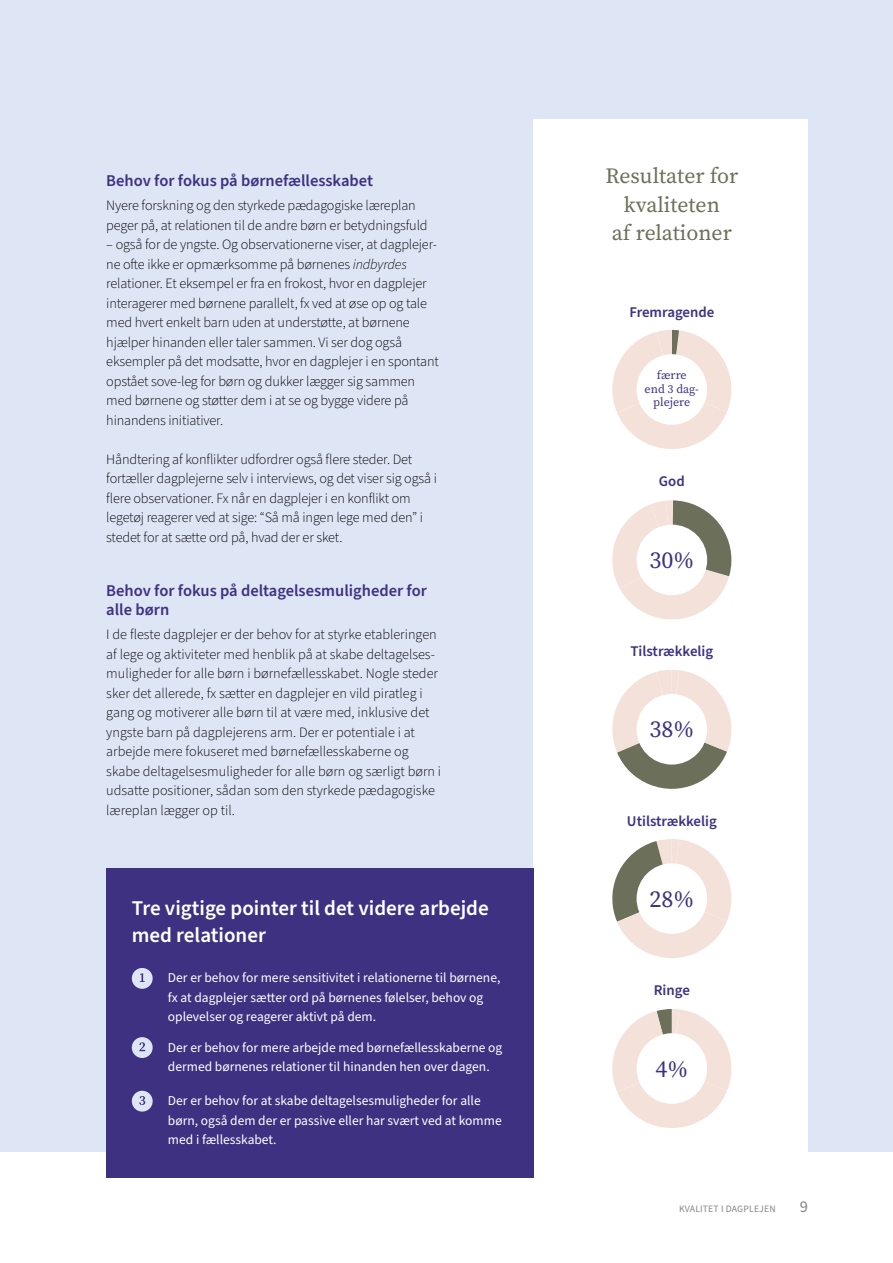
<style>
.page{position:relative;width:893px;height:1263px;background:#fff}
.page>*{position:absolute;margin:0;border:0;box-sizing:border-box;transform-origin:0 0}
.MANCHET{font:24px "Source Serif Pro";color:#3f3182}
.MANCHET-2{font:21.75px "Source Serif Pro";color:#6c6f59}
.BOX_RUBRIK{font:600 21px/27px "Source Sans Pro";color:#fff}
.MELLEM{font:600 16.5px/19.5px "Source Sans Pro";color:#3f3182}
.t1{font:16.5px "Source Sans Pro";color:#878787}
.BRØD{font:600 14.85px "Source Sans Pro";color:#3f3182}
.BRØD-2{font:300 14.25px/19.5px "Source Sans Pro";letter-spacing:-.01em;color:#000}
.BOX_BRØD{font:13.5px/19.5px "Source Sans Pro";color:#fff}
.MANCHET-3{font:12px "Source Serif Pro";color:#3f3182}
.t2{font:9.75px "Source Sans Pro";letter-spacing:.015em;color:#878787}
.s1{font-style:italic}
</style>
<div class="page">
<div style="left:0;top:0;width:893px;height:1152px;background:#dee6f6"></div>
<div style="left:534px;top:119px;width:274px;height:1059px;background:#fff"></div>
<svg style="left:612px;top:330px;width:120px;height:119px"></svg>
<div style="left:637px;top:354px;width:70px;height:71px;background:#fff;border-radius:50%"></div>
<svg style="left:612px;top:500px;width:120px;height:120px"></svg>
<div style="left:637px;top:525px;width:70px;height:70px;background:#fff;border-radius:50%"></div>
<svg style="left:612px;top:670px;width:120px;height:119px"></svg>
<div style="left:637px;top:694px;width:70px;height:70px;background:#fff;border-radius:50%"></div>
<svg style="left:612px;top:839px;width:120px;height:119px"></svg>
<div style="left:637px;top:863px;width:70px;height:71px;background:#fff;border-radius:50%"></div>
<svg style="left:612px;top:1009px;width:120px;height:119px"></svg>
<div style="left:637px;top:1033px;width:70px;height:71px;background:#fff;border-radius:50%"></div>
<div style="left:106px;top:868px;width:428px;height:309px;background:#3f3182"></div>
<div style="left:132px;top:968px;width:21px;height:21px;background:#dee6f6;border-radius:50%"></div>
<svg style="left:140px;top:973px;width:5px;height:9px"></svg>
<div style="left:132px;top:1037px;width:21px;height:21px;background:#dee6f6;border-radius:50%"></div>
<svg style="left:139px;top:1042px;width:6px;height:9px"></svg>
<div style="left:132px;top:1091px;width:21px;height:20px;background:#dee6f6;border-radius:50%"></div>
<svg style="left:139px;top:1096px;width:6px;height:9px"></svg>
<p class="MELLEM" style="left:106px;top:171px;width:268px">Behov for fokus på børnefællesskabet</p>
<p class="BRØD-2" style="left:106px;top:196px;width:323px">Nyere forskning og den styrkede pædagogiske læreplan peger på, at relationen til de andre børn er betydningsfuld</p>
<p class="BRØD-2" style="left:106px;top:235px;width:334px">– også for de yngste. Og observationerne viser, at dagplejer&shy;ne ofte ikke er opmærksomme på børnenes <span class="s1">indbyrdes </span>relationer. Et eksempel er fra en frokost, hvor en dagplejer interagerer med børnene parallelt, fx ved at øse op og tale med hvert enkelt barn uden at understøtte, at børnene hjælper hinanden eller taler sammen. Vi ser dog også eksempler på det modsatte, hvor en dagplejer i en spontant opstået sove-leg for børn og dukker lægger sig sammen med børnene og støtter dem i at se og bygge videre på hinandens initiativer.</p>
<p class="BRØD-2" style="left:106px;top:449px;width:332px">Håndtering af konflikter udfordrer også flere steder. Det fortæller dagplejerne selv i interviews, og det viser sig også i flere observationer. Fx når en dagplejer i en konflikt om legetøj reagerer ved at sige: “Så må ingen lege med den” i stedet for at sætte ord på, hvad der er sket.</p>
<p class="MELLEM" style="left:106px;top:581px;width:322px">Behov for fokus på deltagelsesmuligheder for alle børn</p>
<p class="BRØD-2" style="left:106px;top:625px;width:336px">I de fleste dagplejer er der behov for at styrke etableringen af lege og aktiviteter med henblik på at skabe deltagelses&shy;muligheder for alle børn i børnefællesskabet. Nogle steder sker det allerede, fx sætter en dagplejer en vild piratleg i gang og motiverer alle børn til at være med, inklusive det yngste barn på dagplejerens arm. Der er potentiale i at arbejde mere fokuseret med børnefællesskaberne og skabe deltagelsesmuligheder for alle børn og særligt børn i udsatte positioner, sådan som den styrkede pædagogiske læreplan lægger op til.</p>
<p class="BOX_RUBRIK" style="left:132px;top:895px;width:358px">Tre vigtige pointer til det videre arbejde med relationer</p>
<p class="BOX_BRØD" style="left:168px;top:968px;width:334px">Der er behov for mere sensitivitet i relationerne til børnene, fx at dagplejer sætter ord på børnenes følelser, behov og oplevelser og reagerer aktivt på dem.</p>
<p class="BOX_BRØD" style="left:168px;top:1038px;width:336px">Der er behov for mere arbejde med børnefællesskaberne og dermed børnenes relationer til hinanden hen over dagen.</p>
<p class="BOX_BRØD" style="left:168px;top:1091px;width:335px">Der er behov for at skabe deltagelsesmuligheder for alle børn, også dem der er passive eller har svært ved at komme med i fællesskabet.</p>
<p class="MANCHET-2" style="left:605px;top:161px;width:134px">Resultater for</p>
<p class="MANCHET-2" style="left:624px;top:190px;width:98px">kvaliteten</p>
<p class="MANCHET-2" style="left:612px;top:218px;width:121px">af relationer</p>
<p class="BRØD" style="left:629px;top:302px;width:86px">Fremragende</p>
<p class="MANCHET-3" style="left:657px;top:367px;width:31px">færre</p>
<p class="MANCHET-3" style="left:645px;top:381px;width:56px">end 3 dag-</p>
<p class="MANCHET-3" style="left:653px;top:394px;width:39px">plejere</p>
<p class="BRØD" style="left:659px;top:471px;width:27px">God</p>
<p class="MANCHET" style="left:649px;top:544px;width:46px">30%</p>
<p class="BRØD" style="left:630px;top:641px;width:84px">Tilstrækkelig</p>
<p class="MANCHET" style="left:649px;top:713px;width:46px">38%</p>
<p class="BRØD" style="left:627px;top:811px;width:91px">Utilstrækkelig</p>
<p class="MANCHET" style="left:649px;top:882px;width:46px">28%</p>
<p class="BRØD" style="left:654px;top:980px;width:38px">Ringe</p>
<p class="MANCHET" style="left:655px;top:1052px;width:34px">4%</p>
<p class="t2" style="left:679px;top:1202px;width:98px">KVALITET I DAGPLEJEN</p>
<p class="t1" style="left:800px;top:1195px;width:10px">9</p>
</div>
